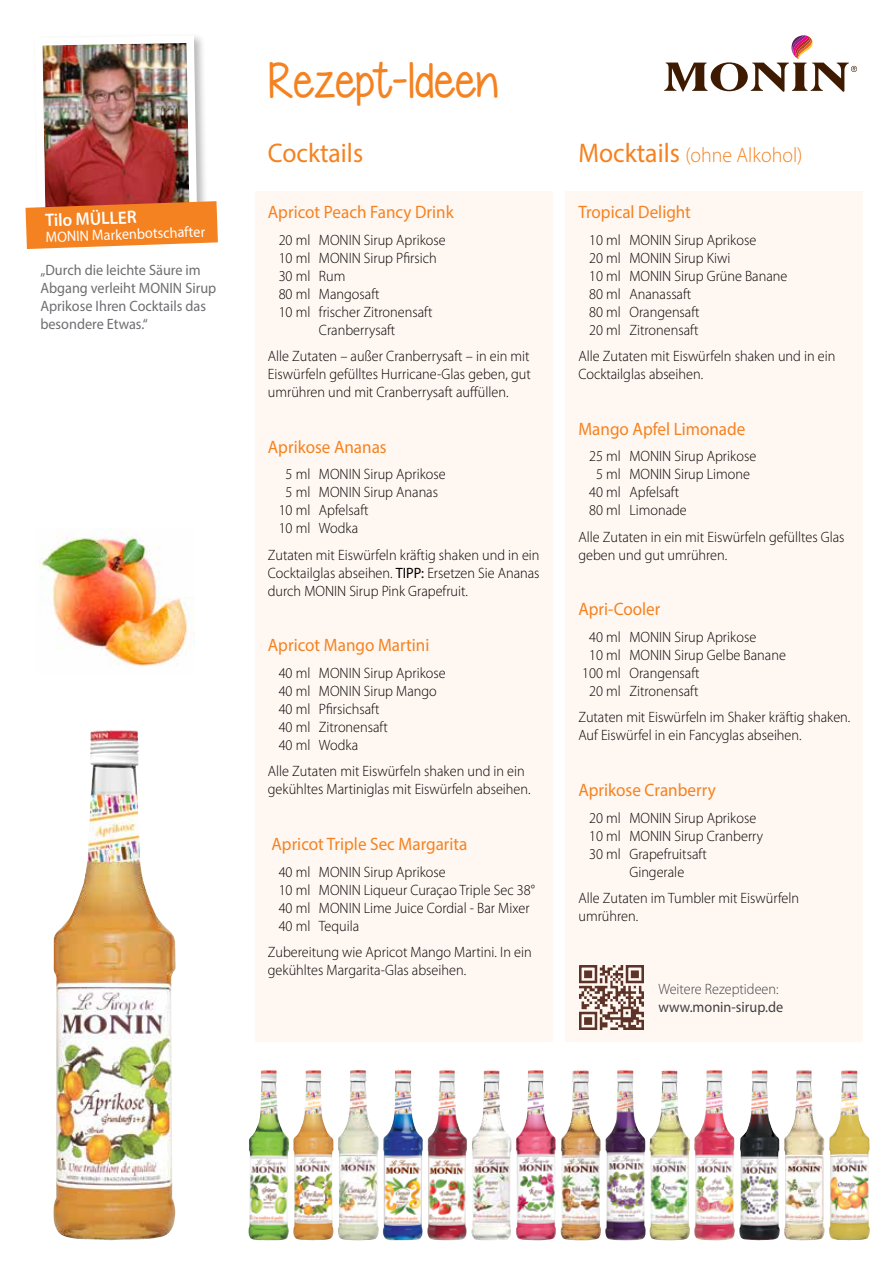
<style>
.page{position:relative;width:893px;height:1263px;background:#fff}
.page>*{position:absolute;margin:0;border:0;box-sizing:border-box;transform-origin:0 0}
.t1{font:49.5px "Diamond Girl";letter-spacing:-.005em;color:#f58220}
.t2{font:27px "Myriad Pro";color:#f58220;scale:.95 1}
.t3{font:300 21px "Myriad Pro";color:#f58220;scale:.95 1}
.t4{font:18px "Myriad Pro";color:#f58220;scale:.95 1}
.t5{font:600 18px "Myriad Pro";color:#fff;scale:.95 1}
.t6{font:300 15px/18px "Myriad Pro";color:#000;scale:.95 1}
.t7{font:15px/18px "Myriad Pro";color:#6d6e71;scale:.95 1}
.t8{font:15px "Myriad Pro";color:#fff;scale:.95 1}
.t9{font:300 15px "Myriad Pro";color:#414042;scale:.95 1}
.t10{font:15px "Myriad Pro";color:#414042;scale:.95 1}
.s1{font-weight:400}
.s2{font-weight:400;font-size:27px}
</style>
<div class="page">
<div style="left:255px;top:191px;width:298px;height:851px;background:#fff7f2"></div>
<div style="left:566px;top:191px;width:297px;height:851px;background:#fff7f2"></div>
<svg style="left:664px;top:35px;width:193px;height:57px"></svg>
<img style="left:580px;top:965px;width:63px;height:64px">
<div style="left:32px;top:33px;width:176px;height:201px;background:#000;opacity:.28"></div>
<img style="left:32px;top:33px;width:169px;height:612px">
<svg style="left:26px;top:201px;width:192px;height:48px;background:#f08733"></svg>
<img style="left:249px;top:1070px;width:40px;height:170px">
<img style="left:293px;top:1070px;width:41px;height:170px">
<img style="left:338px;top:1070px;width:41px;height:170px">
<img style="left:383px;top:1070px;width:40px;height:170px">
<img style="left:427px;top:1070px;width:40px;height:170px">
<img style="left:471px;top:1070px;width:40px;height:170px">
<img style="left:516px;top:1070px;width:40px;height:170px">
<img style="left:560px;top:1070px;width:41px;height:170px">
<img style="left:605px;top:1070px;width:41px;height:170px">
<img style="left:649px;top:1070px;width:41px;height:170px">
<img style="left:694px;top:1070px;width:41px;height:170px">
<img style="left:739px;top:1070px;width:41px;height:170px">
<img style="left:784px;top:1070px;width:41px;height:170px">
<img style="left:829px;top:1070px;width:41px;height:170px">
<img style="left:35px;top:528px;width:159px;height:139px">
<img style="left:53px;top:730px;width:123px;height:510px">
<p class="t5" style="left:45px;top:209px;width:49px;rotate:-2deg">Tilo MÜLLER</p>
<p class="t8" style="left:45px;top:228px;width:24px;rotate:-2deg">MONIN</p>
<p class="t8" style="left:92px;top:226px;width:124px;rotate:-2deg">Markenbotschafter</p>
<p class="t7" style="left:40px;top:261px;width:170px">„Durch die leichte Säure im<br>Abgang verleiht MONIN</p>
<p class="t7" style="left:40px;top:279px;width:187px;text-indent:145px">Sirup<br>Aprikose I hren Cocktails das besondere Etwas.“</p>
<h1 class="t1" style="left:268px;top:51px;width:231px">Rezept-Ideen</h1>
<h2 class="t2" style="left:268px;top:137px;width:102px">Cocktails</h2>
<p class="t4" style="left:268px;top:201px;width:197px">Apricot Peach Fancy Drink</p>
<p class="t6" style="left:279px;top:230px;width:177px">20 ml MONIN Sirup Aprikose</p>
<p class="t6" style="left:279px;top:248px;width:168px">10 ml MONIN Sirup Pfirsich</p>
<p class="t6" style="left:279px;top:266px;width:72px">30 ml Rum</p>
<p class="t6" style="left:279px;top:284px;width:108px">80 ml Mangosaft</p>
<p class="t6" style="left:279px;top:302px;width:163px">10 ml frischer Zitronensaft</p>
<p class="t6" style="left:319px;top:320px;width:82px">Cranberrysaft</p>
<p class="t6" style="left:268px;top:347px;width:278px;text-align:justify">Alle Zutaten – außer Cranberrysaft – in ein mit Eiswürfeln gefülltes Hurricane-Glas geben, gut umrühren und mit Cranberrysaft auffüllen.</p>
<p class="t4" style="left:268px;top:436px;width:127px">Aprikose Ananas</p>
<p class="t6" style="left:286px;top:465px;width:170px">5 ml MONIN Sirup Aprikose</p>
<p class="t6" style="left:286px;top:483px;width:162px">5 ml MONIN Sirup Ananas</p>
<p class="t6" style="left:279px;top:501px;width:96px">10 ml Apfelsaft</p>
<p class="t6" style="left:279px;top:519px;width:85px">10 ml Wodka</p>
<p class="t6" style="left:268px;top:546px;width:288px;text-align:justify">Zutaten mit Eiswürfeln kräftig shaken und in ein Cocktailglas abseihen. <span class="s1">TI PP:</span> Ersetzen Sie Ananas durch MONIN Sirup Pink Grapefruit.</p>
<p class="t4" style="left:268px;top:634px;width:171px">Apricot Mango Martini</p>
<p class="t6" style="left:279px;top:664px;width:177px">40 ml MONIN Sirup Aprikose<br>40 ml MONIN Sirup Mango<br>40 ml Pfirsichsaft<br>40 ml Zitronensaft<br>40 ml Wodka</p>
<p class="t6" style="left:268px;top:762px;width:278px">Alle Zutaten mit Eiswürfeln shaken und in ein gekühltes Martiniglas mit Eiswürfeln abseihen.</p>
<p class="t4" style="left:271px;top:833px;width:208px">Apricot Triple Sec Margarita</p>
<p class="t6" style="left:279px;top:862px;width:271px">40 ml MONIN Sirup Aprikose<br>10 ml MONIN Liqueur Curaçao Triple Sec 38°<br>40 ml MONIN Lime Juice Cordial - Bar Mixer<br>40 ml Tequila</p>
<p class="t6" style="left:268px;top:943px;width:279px">Zubereitung wie Apricot Mango Martini. In ein gekühltes Margarita-Glas abseihen.</p>
<h3 class="t3" style="left:578px;top:143px;width:237px"><span class="s2">Mocktails</span> (ohne Alkohol)</h3>
<p class="t4" style="left:578px;top:201px;width:120px">Tropical Delight</p>
<p class="t6" style="left:589px;top:230px;width:210px">10 ml MONIN Sirup Aprikose<br>20 ml MONIN Sirup Kiwi<br>10 ml MONIN Sirup Grüne Banane<br>80 ml Ananassaft<br>80 ml Orangensaft<br>20 ml Zitronensaft</p>
<p class="t6" style="left:578px;top:347px;width:272px">Alle Zutaten mit Eiswürfeln shaken und in ein<br>Cocktailglas abseihen.</p>
<p class="t4" style="left:578px;top:418px;width:177px">Mango Apfel Limonade</p>
<p class="t6" style="left:589px;top:447px;width:177px">25 ml MONIN Sirup Aprikose</p>
<p class="t6" style="left:596px;top:465px;width:163px">5 ml MONIN Sirup Limone</p>
<p class="t6" style="left:589px;top:483px;width:96px">40 ml Apfelsaft</p>
<p class="t6" style="left:589px;top:501px;width:104px">80 ml Limonade</p>
<p class="t6" style="left:578px;top:528px;width:282px">Alle Zutaten in ein mit Eiswürfeln gefülltes Glas geben und gut umrühren.</p>
<p class="t4" style="left:578px;top:598px;width:88px">Apri-Cooler</p>
<p class="t6" style="left:589px;top:628px;width:177px">40 ml MONIN Sirup Aprikose</p>
<p class="t6" style="left:589px;top:646px;width:208px">10 ml MONIN Sirup Gelbe Banane</p>
<p class="t6" style="left:582px;top:664px;width:125px">100 ml Orangensaft</p>
<p class="t6" style="left:589px;top:682px;width:116px">20 ml Zitronensaft</p>
<p class="t6" style="left:578px;top:708px;width:288px">Zutaten mit Eiswürfeln im Shaker kräftig shaken.<br>Auf Eiswürfel in ein Fancyglas abseihen.</p>
<p class="t4" style="left:578px;top:779px;width:146px">Aprikose Cranberry</p>
<p class="t6" style="left:589px;top:808px;width:177px">20 ml MONIN Sirup Aprikose</p>
<p class="t6" style="left:589px;top:826px;width:185px">10 ml MONIN Sirup Cranberry</p>
<p class="t6" style="left:589px;top:844px;width:125px">30 ml Grapefruitsaft</p>
<p class="t6" style="left:629px;top:862px;width:59px">Gingerale</p>
<p class="t6" style="left:578px;top:889px;width:234px">Alle Zutaten im Tumbler mit Eiswürfeln umrühren.</p>
<p class="t9" style="left:658px;top:980px;width:128px">Weitere Rezeptideen:</p>
<p class="t10" style="left:658px;top:997px;width:133px">www.monin-sirup.de</p>
</div>
